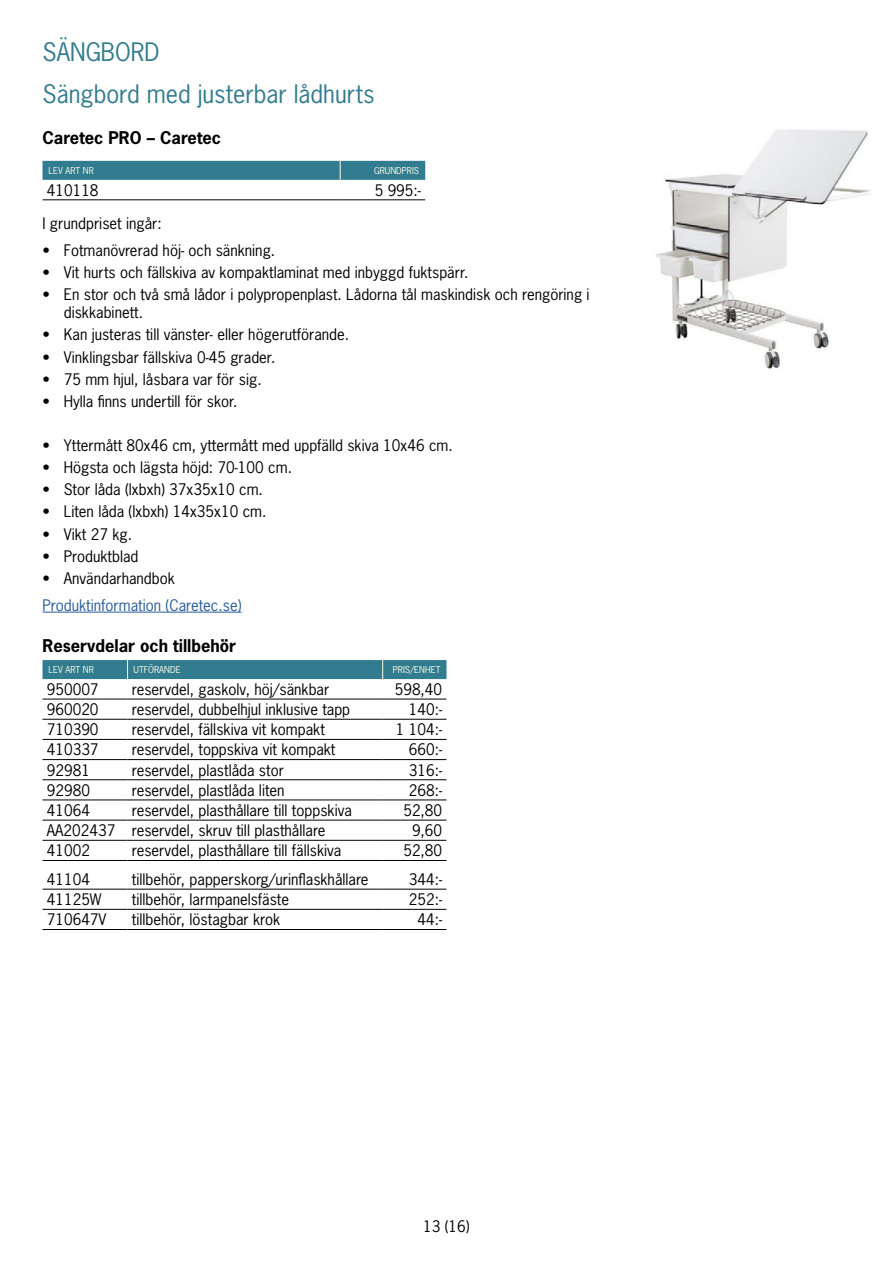
<style>
.page{position:relative;width:893px;height:1263px;background:#fff}
.page>*{position:absolute;margin:0;border:0;box-sizing:border-box;transform-origin:0 0}
.Rubrik_2{font:24px "News Gothic Std";color:#317c8e}
.Rubrik_1{font:24px "News Gothic Std";color:#317c8e}
.Rubrik_3{font:700 16.5px "News Gothic Std";color:#000}
.Brödtext_10_pkt{font:15px/18px "News Gothic Std";color:#000}
.Brödtext_10_pkt-2{font:15px "News Gothic Std";color:#275b9b}
.Rubrik_3-2{font:15px "News Gothic Std";color:#000}
.Tabellhuvudrad{font:9px "News Gothic Std";color:#fefae6}
</style>
<div class="page">
<hr style="left:43px;top:612px;width:199px;height:1px;background:#275b9b">
<hr style="left:43px;top:200px;width:297px;height:1px;background:#000">
<hr style="left:340px;top:200px;width:85px;height:1px;background:#000">
<div style="left:43px;top:161px;width:382px;height:19px;background:#317c8e"></div>
<hr style="left:43px;top:699px;width:85px;height:1px;background:#000">
<hr style="left:128px;top:699px;width:255px;height:1px;background:#000">
<hr style="left:383px;top:699px;width:63px;height:1px;background:#000">
<hr style="left:43px;top:719px;width:85px;height:1px;background:#000">
<hr style="left:128px;top:719px;width:255px;height:1px;background:#000">
<hr style="left:383px;top:719px;width:63px;height:1px;background:#000">
<hr style="left:43px;top:739px;width:85px;height:1px;background:#000">
<hr style="left:128px;top:739px;width:255px;height:1px;background:#000">
<hr style="left:383px;top:739px;width:63px;height:1px;background:#000">
<hr style="left:43px;top:759px;width:85px;height:1px;background:#000">
<hr style="left:128px;top:759px;width:255px;height:1px;background:#000">
<hr style="left:383px;top:759px;width:63px;height:1px;background:#000">
<hr style="left:43px;top:779px;width:85px;height:1px;background:#000">
<hr style="left:128px;top:779px;width:255px;height:1px;background:#000">
<hr style="left:383px;top:779px;width:63px;height:1px;background:#000">
<hr style="left:43px;top:800px;width:85px;height:1px;background:#000">
<hr style="left:128px;top:800px;width:255px;height:1px;background:#000">
<hr style="left:383px;top:800px;width:63px;height:1px;background:#000">
<hr style="left:43px;top:820px;width:85px;height:1px;background:#000">
<hr style="left:128px;top:820px;width:255px;height:1px;background:#000">
<hr style="left:383px;top:820px;width:63px;height:1px;background:#000">
<hr style="left:43px;top:840px;width:85px;height:1px;background:#000">
<hr style="left:128px;top:840px;width:255px;height:1px;background:#000">
<hr style="left:383px;top:840px;width:63px;height:1px;background:#000">
<hr style="left:43px;top:860px;width:85px;height:1px;background:#000">
<hr style="left:128px;top:860px;width:255px;height:1px;background:#000">
<hr style="left:43px;top:889px;width:85px;height:1px;background:#000">
<hr style="left:128px;top:889px;width:255px;height:1px;background:#000">
<hr style="left:43px;top:909px;width:85px;height:1px;background:#000">
<hr style="left:128px;top:909px;width:255px;height:1px;background:#000">
<hr style="left:43px;top:929px;width:85px;height:1px;background:#000">
<hr style="left:128px;top:929px;width:255px;height:1px;background:#000">
<hr style="left:383px;top:860px;width:63px;height:1px;background:#000">
<hr style="left:383px;top:889px;width:63px;height:1px;background:#000">
<hr style="left:383px;top:909px;width:63px;height:1px;background:#000">
<hr style="left:383px;top:929px;width:63px;height:1px;background:#000">
<div style="left:43px;top:660px;width:403px;height:19px;background:#317c8e"></div>
<img style="left:656px;top:129px;width:215px;height:240px">
<h1 class="Rubrik_1" style="left:43px;top:37px;width:119px">SÄNGBORD</h1>
<h2 class="Rubrik_2" style="left:43px;top:78px;width:333px">Sängbord med justerbar lådhurts</h2>
<h3 class="Rubrik_3" style="left:43px;top:127px;width:180px">Caretec PRO – Caretec</h3>
<p class="Tabellhuvudrad" style="left:49px;top:165px;width:47px">LEV ART NR</p>
<p class="Tabellhuvudrad" style="left:374px;top:165px;width:47px">GRUNDPRIS</p>
<p class="Brödtext_10_pkt" style="left:47px;top:181px;width:53px">410118</p>
<p class="Brödtext_10_pkt" style="left:375px;top:181px;width:48px">5 995:-</p>
<h3 class="Rubrik_3-2" style="left:43px;top:214px;width:121px">I grundpriset ingår:</h3>
<p class="Brödtext_10_pkt" style="left:43px;top:241px;width:234px">• Fotmanövrerad höj- och sänkning.</p>
<p class="Brödtext_10_pkt" style="left:43px;top:263px;width:427px">• Vit hurts och fällskiva av kompaktlaminat med inbyggd fuktspärr.</p>
<p class="Brödtext_10_pkt" style="left:64px;top:285px;width:527px;text-indent:-21px">• En stor och två små lådor i polypropenplast. Lådorna tål maskindisk och rengöring i diskkabinett.</p>
<p class="Brödtext_10_pkt" style="left:43px;top:325px;width:308px">• Kan justeras till vänster- eller högerutförande.</p>
<p class="Brödtext_10_pkt" style="left:43px;top:348px;width:234px">• Vinklingsbar fällskiva 0-45 grader.</p>
<p class="Brödtext_10_pkt" style="left:43px;top:370px;width:221px">• 75 mm hjul, låsbara var för sig.</p>
<p class="Brödtext_10_pkt" style="left:43px;top:392px;width:197px">• Hylla finns undertill för skor.</p>
<p class="Brödtext_10_pkt" style="left:43px;top:436px;width:412px">• Yttermått 80x46 cm, yttermått med uppfälld skiva 10x46 cm.</p>
<p class="Brödtext_10_pkt" style="left:43px;top:458px;width:251px">• Högsta och lägsta höjd: 70-100 cm.</p>
<p class="Brödtext_10_pkt" style="left:43px;top:480px;width:222px">• Stor låda (lxbxh) 37x35x10 cm.</p>
<p class="Brödtext_10_pkt" style="left:43px;top:503px;width:225px">• Liten låda (lxbxh) 14x35x10 cm.</p>
<p class="Brödtext_10_pkt" style="left:43px;top:525px;width:91px">• Vikt 27 kg.</p>
<p class="Brödtext_10_pkt" style="left:43px;top:547px;width:97px">• Produktblad</p>
<p class="Brödtext_10_pkt" style="left:43px;top:569px;width:134px">• Användarhandbok</p>
<p class="Brödtext_10_pkt-2" style="left:43px;top:595px;width:201px">Produktinformation (Caretec.se)</p>
<h3 class="Rubrik_3" style="left:43px;top:634px;width:195px">Reservdelar och tillbehör</h3>
<p class="Tabellhuvudrad" style="left:49px;top:664px;width:47px">LEV ART NR</p>
<p class="Tabellhuvudrad" style="left:134px;top:664px;width:49px">UTFÖRANDE</p>
<p class="Tabellhuvudrad" style="left:393px;top:664px;width:49px">PRIS/ENHET</p>
<p class="Brödtext_10_pkt" style="left:47px;top:680px;width:53px">950007</p>
<p class="Brödtext_10_pkt" style="left:132px;top:680px;width:199px">reservdel, gaskolv, höj/sänkbar</p>
<p class="Brödtext_10_pkt" style="left:395px;top:680px;width:49px">598,40</p>
<p class="Brödtext_10_pkt" style="left:47px;top:700px;width:53px">960020</p>
<p class="Brödtext_10_pkt" style="left:132px;top:700px;width:220px">reservdel, dubbelhjul inklusive tapp</p>
<p class="Brödtext_10_pkt" style="left:409px;top:700px;width:35px">140:-</p>
<p class="Brödtext_10_pkt" style="left:47px;top:720px;width:53px">710390</p>
<p class="Brödtext_10_pkt" style="left:132px;top:720px;width:195px">reservdel, fällskiva vit kompakt</p>
<p class="Brödtext_10_pkt" style="left:396px;top:720px;width:48px">1 104:-</p>
<p class="Brödtext_10_pkt" style="left:47px;top:740px;width:53px">410337</p>
<p class="Brödtext_10_pkt" style="left:132px;top:740px;width:205px">reservdel, toppskiva vit kompakt</p>
<p class="Brödtext_10_pkt" style="left:409px;top:740px;width:35px">660:-</p>
<p class="Brödtext_10_pkt" style="left:47px;top:761px;width:45px">92981</p>
<p class="Brödtext_10_pkt" style="left:132px;top:761px;width:154px">reservdel, plastlåda stor</p>
<p class="Brödtext_10_pkt" style="left:409px;top:761px;width:35px">316:-</p>
<p class="Brödtext_10_pkt" style="left:47px;top:781px;width:45px">92980</p>
<p class="Brödtext_10_pkt" style="left:132px;top:781px;width:154px">reservdel, plastlåda liten</p>
<p class="Brödtext_10_pkt" style="left:409px;top:781px;width:35px">268:-</p>
<p class="Brödtext_10_pkt" style="left:47px;top:801px;width:45px">41064</p>
<p class="Brödtext_10_pkt" style="left:132px;top:801px;width:222px">reservdel, plasthållare till toppskiva</p>
<p class="Brödtext_10_pkt" style="left:403px;top:801px;width:40px">52,80</p>
<p class="Brödtext_10_pkt" style="left:47px;top:821px;width:70px">AA202437</p>
<p class="Brödtext_10_pkt" style="left:132px;top:821px;width:195px">reservdel, skruv till plasthållare</p>
<p class="Brödtext_10_pkt" style="left:412px;top:821px;width:32px">9,60</p>
<p class="Brödtext_10_pkt" style="left:47px;top:841px;width:45px">41002</p>
<p class="Brödtext_10_pkt" style="left:132px;top:841px;width:211px">reservdel, plasthållare till fällskiva</p>
<p class="Brödtext_10_pkt" style="left:403px;top:841px;width:40px">52,80</p>
<p class="Brödtext_10_pkt" style="left:47px;top:870px;width:45px">41104</p>
<p class="Brödtext_10_pkt" style="left:132px;top:870px;width:238px">tillbehör, papperskorg/urinflaskhållare</p>
<p class="Brödtext_10_pkt" style="left:409px;top:870px;width:35px">344:-</p>
<p class="Brödtext_10_pkt" style="left:47px;top:890px;width:56px">41125W</p>
<p class="Brödtext_10_pkt" style="left:132px;top:890px;width:159px">tillbehör, larmpanelsfäste</p>
<p class="Brödtext_10_pkt" style="left:409px;top:890px;width:35px">252:-</p>
<p class="Brödtext_10_pkt" style="left:47px;top:910px;width:61px">710647V</p>
<p class="Brödtext_10_pkt" style="left:132px;top:910px;width:150px">tillbehör, löstagbar krok</p>
<p class="Brödtext_10_pkt" style="left:418px;top:910px;width:26px">44:-</p>
<p class="Brödtext_10_pkt" style="left:423px;top:1217px;width:48px">13 (16)</p>
</div>
